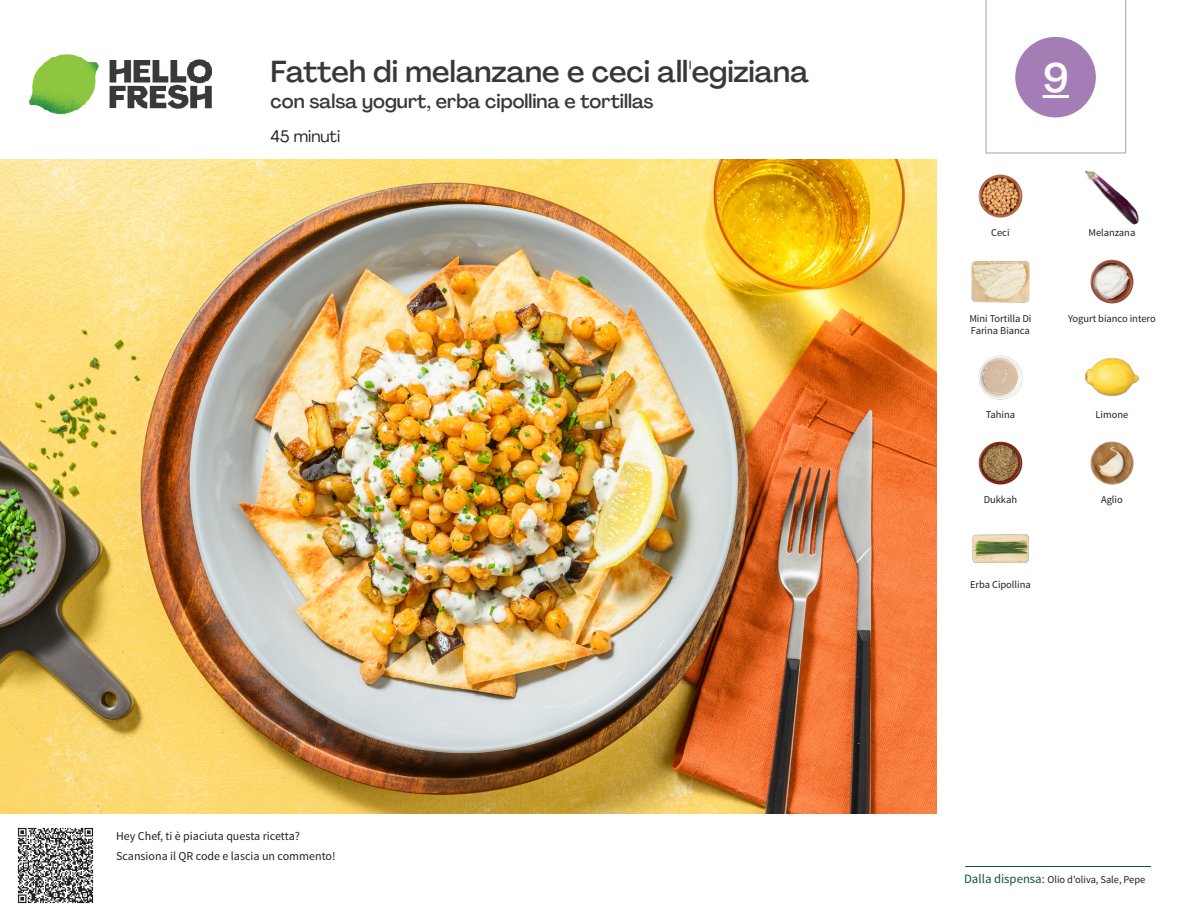
<style>
.page{position:relative;width:1188px;height:918px;background:#fff}
.page>*{position:absolute;margin:0;border:0;box-sizing:border-box;transform-origin:0 0}
._24_Recipe_Nr_Bag{font:500 40.5px "Agrandir";color:#fff}
._15_Titel_UK{font:500 30px "Agrandir";color:#383839}
._15_Titel_UK-2{font:500 19.5px "Agrandir";color:#383839}
._02_Box_Type{font:16.5px "Agrandir";color:#231f20}
._06_Before_Start{font:12px "Source Sans Pro";color:#231f20}
._18_FRONT_ingredients_UK{font:10.5px "Source Sans Pro";letter-spacing:-.005em;color:#231f20}
.t1{font:10.5px "Source Sans Variable";letter-spacing:-.005em;color:#231f20}
.s1{font-family:"Source Sans Pro";font-size:12.75px;color:#0e572c}
</style>
<div class="page">
<img style="left:30px;top:54px;width:181px;height:61px">
<hr style="left:965px;top:866px;width:186px;height:1px;background:#0e572c">
<img style="left:0;top:159px;width:936px;height:655px">
<img style="left:1085px;top:170px;width:54px;height:55px">
<img style="left:978px;top:174px;width:45px;height:44px">
<img style="left:1090px;top:259px;width:44px;height:45px">
<img style="left:972px;top:261px;width:57px;height:42px">
<img style="left:1084px;top:358px;width:55px;height:38px">
<img style="left:978px;top:355px;width:45px;height:45px">
<img style="left:1090px;top:441px;width:44px;height:44px">
<img style="left:978px;top:441px;width:45px;height:44px">
<img style="left:972px;top:534px;width:57px;height:29px">
<img style="left:17px;top:827px;width:77px;height:77px">
<svg style="left:985px;top:0;width:141px;height:154px"></svg>
<p class="_15_Titel_UK" style="left:271px;top:53px;width:540px">Fatteh di melanzane e ceci all'egiziana</p>
<p class="_15_Titel_UK-2" style="left:271px;top:89px;width:384px">con salsa yogurt, erba cipollina e tortillas</p>
<p class="_02_Box_Type" style="left:271px;top:126px;width:71px">45 minuti</p>
<p class="_06_Before_Start" style="left:116px;top:829px;width:185px">Hey Chef, ti è piaciuta questa ricetta?</p>
<p class="_06_Before_Start" style="left:116px;top:848px;width:221px">Scansiona il QR code e lascia un commento!</p>
<p class="_24_Recipe_Nr_Bag" style="left:1043px;top:53px;width:28px">9</p>
<p class="_18_FRONT_ingredients_UK" style="left:991px;top:226px;width:20px">Ceci</p>
<p class="_18_FRONT_ingredients_UK" style="left:1088px;top:226px;width:48px">Melanzana</p>
<p class="_18_FRONT_ingredients_UK" style="left:969px;top:312px;width:64px">Mini Tortilla Di</p>
<p class="_18_FRONT_ingredients_UK" style="left:1068px;top:312px;width:89px">Yogurt bianco intero</p>
<p class="_18_FRONT_ingredients_UK" style="left:971px;top:324px;width:60px">Farina Bianca</p>
<p class="_18_FRONT_ingredients_UK" style="left:986px;top:408px;width:31px">Tahina</p>
<p class="_18_FRONT_ingredients_UK" style="left:1096px;top:408px;width:34px">Limone</p>
<p class="_18_FRONT_ingredients_UK" style="left:984px;top:493px;width:35px">Dukkah</p>
<p class="_18_FRONT_ingredients_UK" style="left:1101px;top:493px;width:23px">Aglio</p>
<p class="_18_FRONT_ingredients_UK" style="left:970px;top:578px;width:62px">Erba Cipollina</p>
<p class="t1" style="left:964px;top:873px;width:183px"><span class="s1">Dalla dispensa:</span> Olio d'oliva, Sale, Pepe</p>
</div>
